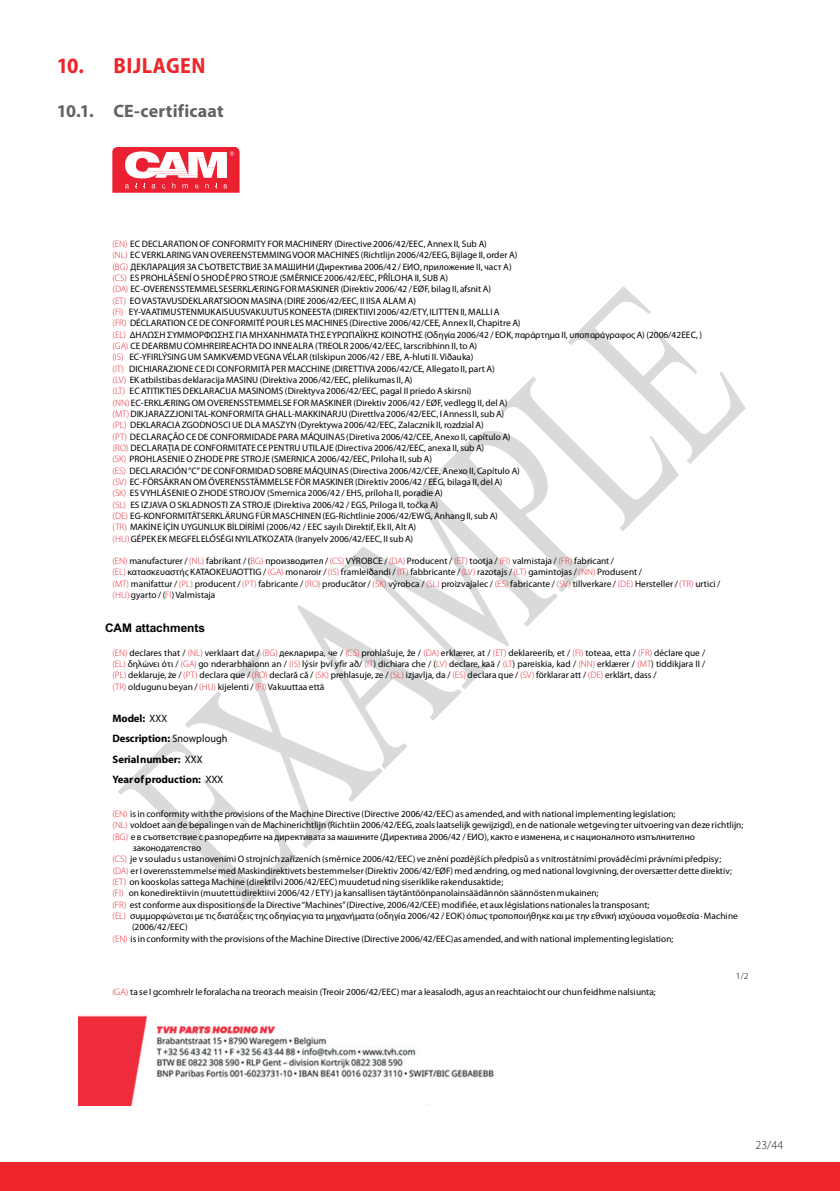
<style>
.page{position:relative;width:840px;height:1191px;background:#fff}
.page>*{position:absolute;margin:0;border:0;box-sizing:border-box;transform-origin:0 0}
.t1{font:700 semi-condensed 22px "Myriad Pro";letter-spacing:.025em;color:#ee262c}
.t2{font:700 18px "Myriad Pro";letter-spacing:.01em;color:#636366}
.t3{font:300 12px "Myriad Pro";color:#231f20}
.t4{font:700 11.8px "Arial";letter-spacing:-.01em;color:#000001}
.t5{font:700 10.8px/20.4px "Myriad Pro";color:#000001}
.t6{font:9.4px/11.4px "Myriad Pro";letter-spacing:.005em;color:#000001}
.t7{font:9.4px "Myriad Pro";color:#5b5f62}
.s1{font-weight:300;color:#eb2131}
.s2{font-weight:400}
</style>
<div class="page">
<div style="left:0;top:1162px;width:839px;height:29px;background:#ee262c"></div>
<svg style="left:112px;top:147px;width:127px;height:46px"></svg>
<svg style="left:118px;top:286px;width:627px;height:628px"></svg>
<img style="left:79px;top:1015px;width:415px;height:91px">
<h1 class="t1" style="left:57px;top:54px;width:150px">10. BIJLAGEN</h1>
<h2 class="t2" style="left:57px;top:101px;width:168px">10.1. CE-certificaat</h2>
<p class="t6" style="left:112px;top:238px;width:591px"><span class="s1">(EN)</span> EC DECLARATION OF CONFORMITY FOR MACHINERY (Directive 2006/42/EEC, Annex II, Sub A)<br><span class="s1">(NL)</span> ECVERKLARINGVANOVEREENSTEMMINGVOOR MACHINES (Richtlijn2006/42/EEG, Bijlage II,order A)<br><span class="s1">(BG)</span> ДЕКЛАРАЦИЯ ЗАСЪОТВЕТСТВИЕ ЗА МАШИНИ(Директива 2006/42 / ЕИО, приложение II, част А)<br><span class="s1">(CS)</span> ES PROHLÁŠENÍOSHODĚ PROSTROJE (SMĚRNICE 2006/42/EEC, PŘÍLOHAII, SUB A)<br><span class="s1">(DA)</span> EC-OVERENSSTEMMELSESERKLÆRINGFORMASKINER (Direktiv 2006/42 / EØF, bilagII, afsnitA)<br><span class="s1">(ET)</span> EOVASTAVUSDEKLARATSIOON MASINA(DIRE 2006/42/EEC, II IISAALAM A)<br><span class="s1">(FI)</span> EY-VAATIMUSTENMUKAISUUSVAKUUTUS KONEESTA(DIREKTIIVI2006/42/ETY, ILITTEN II,MALLIA<br><span class="s1">(FR)</span> DÉCLARATIONCEDECONFORMITÉ POUR LES MACHINES (Directive 2006/42/CEE, Annex II, Chapitre A)<br><span class="s1">(EL)</span> ΔΗΛΩΣΗ ΣΥΜΜΟΡΦΩΣΗΣ ΓΙΑ ΜΗΧΑΝΗΜΑΤΑΤΗΣ ΕΥΡΩΠΑΪΚΗΣ ΚΟΙΝΟΤΗΣ (Οδηγία 2006/42 / ΕΟΚ, παράρτημα II, υποπαράγραφος Α) (2006/42EEC, ) <span class="s1">(GA)</span> CEDEARBMUCOMHREIREACHTADOINNEALRA(TREOLR 2006/42/EEC, Iarscribhinn II,toA)<br><span class="s1">(IS)</span> EC-YFIRLÝSINGUM SAMKVÆMDVEGNAVÉLAR (tilskipun 2006/42 / EBE, A-hluti II. Viðauka)<br><span class="s1">(IT)</span> DICHIARAZIONECEDI CONFORMITÀPER MACCHINE (DIRETTIVA2006/42/CE, Allegato II, part A)<br><span class="s1">(LV)</span> EK atbilstibas deklaracija MASINU (Direktiva 2006/42/EEC, plelikumasII, A)<br><span class="s1">(LT)</span> ECATITIKTIESDEKLARACIJA MASINOMS (Direktyva 2006/42/EEC, pagal II priedoAskirsni)<br><span class="s1">(NN)</span> EC-ERKLÆRINGOM OVERENSSTEMMELSE FOR MASKINER (Direktiv 2006/42 / EØF, vedleggII, del A)<br><span class="s1">(MT)</span>DIKJARAZZJONI TAL-KONFORMITAGHALL-MAKKINARJU(Direttlva2006/42/EEC, IAnnessII, sub A)<br><span class="s1">(PL)</span> DEKLARACIAZGODNOSCIUE DLA MASZYN (Dyrektywa 2006/42/EEC, Zalacznik II, rozdzial A)<br><span class="s1">(PT)</span> DECLARAÇÃOCEDE CONFORMIDADE PARA MÁQUINAS (Diretiva 2006/42/CEE, Anexo II, capítulo A)<br><span class="s1">(RO)</span> DECLARAŢIADE CONFORMITATECE PENTRU UTILAJE (Directiva 2006/42/EEC, anexa II, sub A)<br><span class="s1">(SK)</span> PROHLASENIEO ZHODE PRE STROJE (SMERNICA2006/42/EEC, Priloha II,sub A)<br><span class="s1">(ES)</span> DECLARACIÓN“C”DECONFORMIDADSOBRE MÁQUINAS (Directiva 2006/42/CEE, Anexo II, Capítulo A)<br><span class="s1">(SV)</span> EC-FÖRSÄKRANOM ÖVERENSSTÄMMELSE FÖR MASKINER (Direktiv 2006/42 / EEG, bilaga II, del A)<br><span class="s1">(SK)</span> ES VYHLÁSENIEO ZHODE STROJOV (Smernica 2006/42 / EHS, príloha II, poradie A)<br><span class="s1">(SL)</span> ES IZJAVA O SKLADNOSTI ZA STROJE (Direktiva 2006/42 / EGS, Priloga II, točka A)<br><span class="s1">(DE)</span> EG-KONFORMITÄTSERKLÄRUNGFÜRMASCHINEN(EG-Richtlinie 2006/42/EWG, AnhangII,sub A)<br><span class="s1">(TR)</span> MAKİNE İÇİN UYGUNLUK BİLDİRİMİ (2006/42 / EEC sayılı Direktif, Ek II, Alt A)<br><span class="s1">(HU)</span> GÉPEK EK MEGFELELŐSÉGINYILATKOZATA (Iranyelv 2006/42/EEC, IIsub A)</p>
<p class="t6" style="left:112px;top:555px;width:609px"><span class="s1">(EN)</span> manufacturer/ <span class="s1">(NL)</span> fabrikant / (<span class="s1">BG)</span> производител /<span class="s1">(CS)</span> VÝROBCE /<span class="s1">(DA)</span> Producent / <span class="s1">(ET)</span> tootja / <span class="s1">(FI)</span> valmistaja / <span class="s1">(FR)</span> fabricant/<br><span class="s1">(EL)</span> κατασκευαστής KATAOKEUAOTTIG /<span class="s1">(GA)</span> monaroir /<span class="s1">(IS)</span> framleiðandi/<span class="s1">(IT)</span> fabbricante /<span class="s1">(LV)</span>razotajs /<span class="s1">(LT)</span> gamintojas /<span class="s1">(NN)</span> Produsent /<br><span class="s1">(MT)</span> manifattur /<span class="s1">(PL)</span> producent / <span class="s1">(PT)</span> fabricante /<span class="s1">(RO)</span> producător/ <span class="s1">(SK)</span> výrobca /<span class="s1">(SL)</span> proizvajalec / <span class="s1">(ES)</span> fabricante /<span class="s1">(SV)</span> tillverkare / <span class="s1">(DE)</span> Hersteller/<span class="s1">(TR)</span> urtici/ <span class="s1">(HU)</span> gyarto /(<span class="s1">FI</span>)Valmistaja</p>
<p class="t4" style="left:105px;top:620px;width:102px">CAM attachments</p>
<p class="t6" style="left:112px;top:647px;width:594px"><span class="s1">(EN)</span> declares that / <span class="s1">(NL)</span> verklaart dat / <span class="s1">(BG)</span> декларира, че / <span class="s1">(CS)</span> prohlašuje, že / <span class="s1">(DA)</span> erklærer, at / <span class="s1">(ET)</span> deklareerib, et / <span class="s1">(FI)</span> toteaa, etta / <span class="s1">(FR)</span> déclare que / <span class="s1">(EL)</span> δηλώνει ότι / <span class="s1">(GA)</span> go nderarbhaionn an / <span class="s1">(IS)</span> lýsir því yfir að/ <span class="s1">(IT</span>) dichiara che / (<span class="s1">LV)</span> declare, kaä / <span class="s1">(LT</span>) pareiskia, kad / <span class="s1">(NN)</span> erklærer / <span class="s1">(MT</span>) tiddikjara II / <span class="s1">(PL)</span> deklaruje, że / <span class="s1">(PT)</span> declara que / <span class="s1">(RO)</span> declară că / <span class="s1">(SK)</span> prehlasuje, ze / <span class="s1">(SL)</span> izjavlja, da / <span class="s1">(ES)</span> declara que / <span class="s1">(SV)</span> förklarar att / <span class="s1">(DE)</span> erklärt, dass /<br><span class="s1">(TR)</span> oldugunu beyan / <span class="s1">(HU)</span> kijelenti/<span class="s1">(FI)</span>Vakuuttaa että</p>
<p class="t5" style="left:112px;top:708px;width:116px">Model: <span class="s2">XXX<br></span>Description: <span class="s2">Snowplough<br></span>Serialnumber: <span class="s2">XXX<br></span>Yearofproduction: <span class="s2">XXX</span></p>
<p class="t6" style="left:112px;top:808px;width:564px"><span class="s1">(EN)</span> isin conformity with the provisions of the Machine Directive (Directive 2006/42/EEC) as amended, and with national implementinglegislation;</p>
<p class="t6" style="left:112px;top:819px;width:632px"><span class="s1">(NL)</span> voldoet aan de bepalingen van de Machinerichtlijn (Richtiin 2006/42/EEG, zoalslaatselijkgewijzigd), en de nationale wetgevingter uitvoeringvan deze richtlijn;</p>
<p class="t6" style="left:112px;top:831px;width:583px"><span class="s1">(BG)</span> е в съответствие с разпоредбите на директивата замашините (Директива 2006/42 / ЕИО), както е изменена, и с националното изпълнително</p>
<p class="t6" style="left:133px;top:842px;width:70px">законодателство</p>
<p class="t6" style="left:112px;top:853px;width:610px"><span class="s1">(CS)</span> je v souladu s ustanovenímiOstrojních zařízeních (směrnice 2006/42/EEC) ve znění pozdějšíchpředpisů a s vnitrostátními prováděcími právními předpisy;</p>
<p class="t6" style="left:113px;top:865px;width:620px"><span class="s1">(DA)</span> erI overensstemmelsemed Maskindirektivets bestemmelser(Direktiv 2006/42/EØF) med ændring, ogmed national lovgivning, der oversætter dettedirektiv;</p>
<p class="t6" style="left:112px;top:876px;width:392px"><span class="s1">(ET)</span> on kooskolassattega Machine (direktilvi 2006/42/EEC) muudetudning siseriklike rakendusaktide;</p>
<p class="t6" style="left:112px;top:887px;width:487px"><span class="s1">(FI)</span> on konedirektiivin (muutettudirektiivi 2006/42 / ETY)ja kansallisen täytäntöönpanolainsäädännön säännöstenmukainen;</p>
<p class="t6" style="left:112px;top:899px;width:538px"><span class="s1">(FR)</span> est conforme aux dispositions de laDirective“Machines”(Directive, 2006/42/CEE) modifiée, et aux législations nationalesla transposant;</p>
<p class="t6" style="left:112px;top:910px;width:626px"><span class="s1">(EL)</span> συμμορφώνεται με τις διατάξεις της οδηγίας για τα μηχανήματα (οδηγία 2006/42 / ΕΟΚ) όπως τροποποιήθηκε και με την εθνική ισχύουσα νομοθεσία · Machine</p>
<p class="t6" style="left:132px;top:921px;width:57px">(2006/42/EEC)</p>
<p class="t6" style="left:112px;top:933px;width:562px"><span class="s1">(EN)</span> isin conformity with the provisions of the Machine Directive (Directive 2006/42/EEC)as amended, and with national implementinglegislation;</p>
<p class="t7" style="left:735px;top:971px;width:14px">1/2</p>
<p class="t6" style="left:112px;top:986px;width:544px"><span class="s1">(GA)</span> ta se I gcomhrelrle foralacha na treorach meaisin (Treoir 2006/42/EEC) mar a leasalodh, agus an reachtaiocht our chun feidhme nalsiunta;</p>
<p class="t3" style="left:755px;top:1138px;width:29px">23/44</p>
</div>
